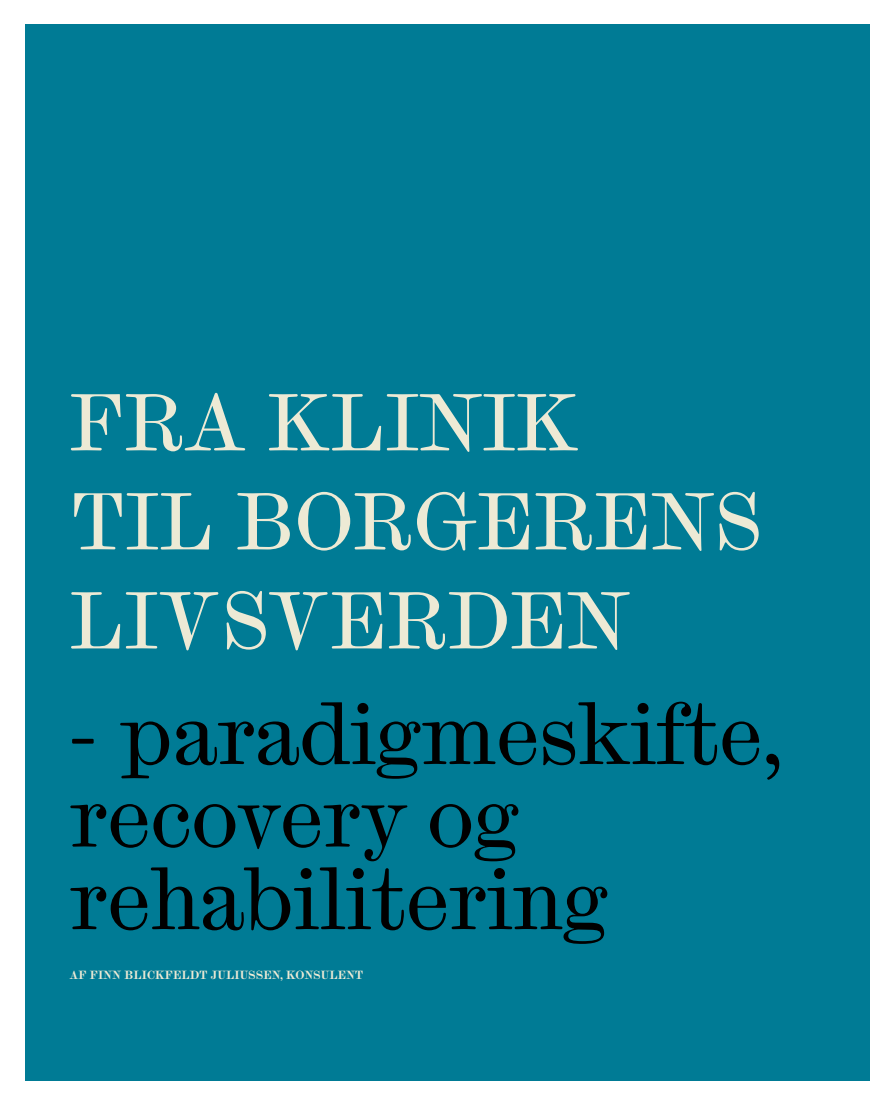
<style>
.page{position:relative;width:893px;height:1106px;background:#fff}
.page>*{position:absolute;margin:0;border:0;box-sizing:border-box;transform-origin:0 0}
.t1{font:78px/82.5px "Scotch Micro";color:#000}
.t2{font:72px/99px "Scotch Micro";letter-spacing:-.005em;color:#edead5}
.t3{font:700 10.5px "Scotch Micro";letter-spacing:-.005em;color:#edead5}
</style>
<div class="page">
<div style="left:25px;top:24px;width:845px;height:1056px;background:#007b95"></div>
<p class="t2" style="left:70px;top:375px;width:694px">Fra klinik<br>til borgerens livsverden</p>
<p class="t1" style="left:70px;top:694px;width:716px">- paradigmeskifte, recovery og rehabilitering</p>
<p class="t3" style="left:70px;top:967px;width:295px">AF FINN BLICKFELDT JULIUSSEN, KONSULENT</p>
</div>
